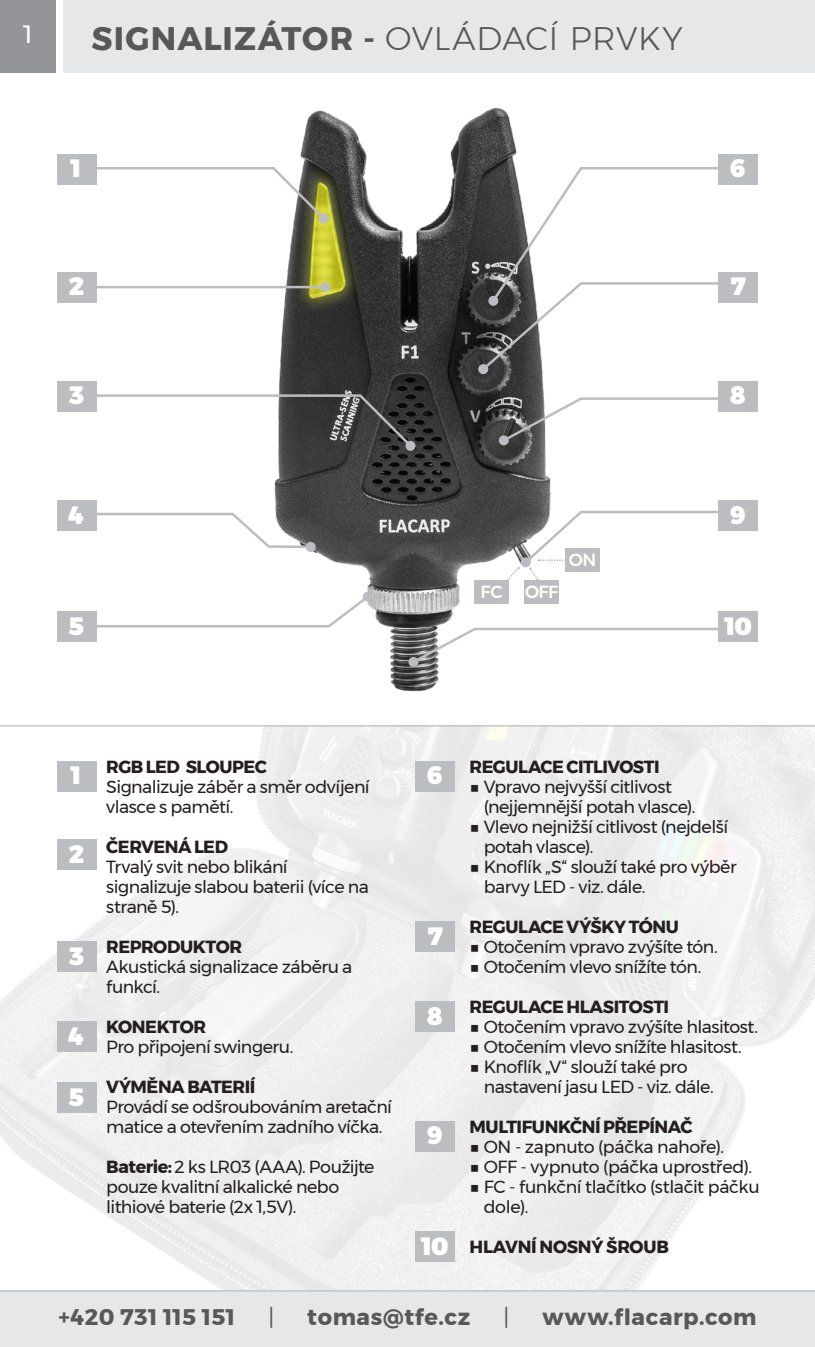
<style>
.page{position:relative;width:815px;height:1347px;background:#fff}
.page>*{position:absolute;margin:0;border:0;box-sizing:border-box;transform-origin:0 0}
.Nadpis_1{font:700 32.5px "Montserrat";letter-spacing:.035em;color:#57585a}
.t1{font:900 25px "Montserrat";color:#fff}
.t2{font:25px "Montserrat";color:#fff}
.t3{font:700 22.5px "Montserrat";letter-spacing:.025em;color:#57585a}
.t4{font:22.5px "Montserrat";color:#57585a}
.t5{font:17.5px/20px "Montserrat";letter-spacing:-.03em;color:#231f20}
.Odrazky_obecne_necis{font:700 17.5px "Montserrat";letter-spacing:-.025em;color:#231f20}
.t6{font:500 17.5px "Montserrat";letter-spacing:-.035em;color:#fff}
.s1{font-weight:300}
.s2{font-weight:700}
</style>
<div class="page">
<img style="left:258px;top:108px;width:293px;height:584px">
<hr style="left:0;top:725px;width:815px;height:1px;background:#bcbdc0">
<svg style="left:93px;top:166px;width:234px;height:56px"></svg>
<div style="left:319px;top:213px;width:10px;height:10px;background:#bcbdc0;border-radius:50%"></div>
<svg style="left:93px;top:393px;width:321px;height:56px"></svg>
<div style="left:406px;top:441px;width:10px;height:10px;background:#bcbdc0;border-radius:50%"></div>
<svg style="left:93px;top:511px;width:220px;height:38px"></svg>
<div style="left:306px;top:542px;width:10px;height:10px;background:#bcbdc0;border-radius:50%"></div>
<hr style="left:95px;top:286px;width:230px;height:2px;background:#bcbdc0">
<div style="left:320px;top:282px;width:10px;height:10px;background:#bcbdc0;border-radius:50%"></div>
<svg style="left:96px;top:593px;width:275px;height:35px"></svg>
<div style="left:363px;top:592px;width:10px;height:10px;background:#bcbdc0;border-radius:50%"></div>
<svg style="left:480px;top:166px;width:243px;height:207px"></svg>
<div style="left:478px;top:364px;width:10px;height:10px;background:#bcbdc0;border-radius:50%"></div>
<svg style="left:500px;top:396px;width:223px;height:48px"></svg>
<div style="left:499px;top:435px;width:10px;height:10px;background:#bcbdc0;border-radius:50%"></div>
<svg style="left:410px;top:626px;width:313px;height:39px"></svg>
<div style="left:408px;top:657px;width:10px;height:10px;background:#bcbdc0;border-radius:50%"></div>
<div style="left:57px;top:154px;width:39px;height:30px;background:#bcbdc0"></div>
<div style="left:57px;top:761px;width:39px;height:30px;background:#bcbdc0"></div>
<div style="left:57px;top:839px;width:39px;height:31px;background:#bcbdc0"></div>
<div style="left:416px;top:921px;width:39px;height:30px;background:#bcbdc0"></div>
<div style="left:57px;top:941px;width:39px;height:30px;background:#bcbdc0"></div>
<div style="left:416px;top:1001px;width:39px;height:31px;background:#bcbdc0"></div>
<div style="left:57px;top:1021px;width:39px;height:31px;background:#bcbdc0"></div>
<div style="left:416px;top:1120px;width:39px;height:31px;background:#bcbdc0"></div>
<div style="left:57px;top:1082px;width:39px;height:30px;background:#bcbdc0"></div>
<div style="left:416px;top:761px;width:39px;height:30px;background:#bcbdc0"></div>
<div style="left:416px;top:1231px;width:39px;height:30px;background:#bcbdc0"></div>
<div style="left:719px;top:154px;width:39px;height:30px;background:#bcbdc0"></div>
<div style="left:57px;top:272px;width:39px;height:30px;background:#bcbdc0"></div>
<div style="left:719px;top:272px;width:39px;height:30px;background:#bcbdc0"></div>
<div style="left:57px;top:381px;width:39px;height:30px;background:#bcbdc0"></div>
<div style="left:719px;top:381px;width:39px;height:30px;background:#bcbdc0"></div>
<div style="left:57px;top:500px;width:39px;height:30px;background:#bcbdc0"></div>
<div style="left:719px;top:500px;width:39px;height:30px;background:#bcbdc0"></div>
<div style="left:57px;top:611px;width:39px;height:30px;background:#bcbdc0"></div>
<div style="left:719px;top:611px;width:39px;height:30px;background:#bcbdc0"></div>
<svg style="left:495px;top:509px;width:228px;height:88px"></svg>
<div style="left:565px;top:547px;width:35px;height:24px;background:#bcbdc0"></div>
<div style="left:524px;top:580px;width:35px;height:24px;background:#bcbdc0"></div>
<div style="left:474px;top:580px;width:35px;height:24px;background:#bcbdc0"></div>
<div style="left:0;top:0;width:56px;height:72px;background:#939598"></div>
<div style="left:0;top:1290px;width:815px;height:56px;background:#e6e7e9"></div>
<hr style="left:0;top:1290px;width:815px;height:1px;background:#bcbdc0">
<div style="left:63px;top:0;width:752px;height:72px;background:#e6e7e9"></div>
<h2 class="t2" style="left:23px;top:15px;width:11px">1</h2>
<p class="Nadpis_1" style="left:91px;top:13px;width:593px">SIGNALIZÁTOR - <span class="s1">OVLÁDACÍ PRVKY</span></p>
<p class="t1" style="left:71px;top:148px;width:12px">1</p>
<p class="t1" style="left:731px;top:148px;width:17px">6</p>
<p class="t1" style="left:69px;top:266px;width:17px">2</p>
<p class="t1" style="left:731px;top:266px;width:17px">7</p>
<p class="t1" style="left:69px;top:375px;width:17px">3</p>
<p class="t1" style="left:731px;top:375px;width:17px">8</p>
<p class="t1" style="left:69px;top:494px;width:17px">4</p>
<p class="t1" style="left:731px;top:494px;width:17px">9</p>
<p class="t6" style="left:481px;top:578px;width:23px">FC</p>
<p class="t6" style="left:525px;top:578px;width:34px">OFF</p>
<p class="t6" style="left:569px;top:545px;width:29px">ON</p>
<p class="t1" style="left:69px;top:605px;width:17px">5</p>
<p class="t1" style="left:725px;top:605px;width:28px">10</p>
<p class="t1" style="left:71px;top:755px;width:12px">1</p>
<p class="t1" style="left:69px;top:833px;width:17px">2</p>
<p class="t1" style="left:69px;top:935px;width:17px">3</p>
<p class="t1" style="left:69px;top:1015px;width:17px">4</p>
<p class="t1" style="left:69px;top:1076px;width:17px">5</p>
<p class="Odrazky_obecne_necis" style="left:106px;top:752px;width:162px">RGB LED SLOUPEC</p>
<p class="t5" style="left:106px;top:776px;width:265px">Signalizuje záběr a směr odvíjení vlasce s pamětí.</p>
<p class="Odrazky_obecne_necis" style="left:106px;top:832px;width:123px">ČERVENÁ LED</p>
<p class="t5" style="left:106px;top:856px;width:183px">Trvalý svit nebo blikání</p>
<p class="t5" style="left:106px;top:876px;width:264px">signalizuje slabou baterii (více na straně 5).</p>
<p class="Odrazky_obecne_necis" style="left:106px;top:932px;width:137px">REPRODUKTOR</p>
<p class="t5" style="left:106px;top:956px;width:248px">Akustická signalizace záběru a funkcí.</p>
<p class="Odrazky_obecne_necis" style="left:106px;top:1012px;width:101px">KONEKTOR</p>
<p class="t5" style="left:106px;top:1036px;width:189px">Pro připojení swingeru.</p>
<p class="Odrazky_obecne_necis" style="left:106px;top:1072px;width:151px">VÝMĚNA BATERIÍ</p>
<p class="t5" style="left:106px;top:1096px;width:287px">Provádí se odšroubováním aretační matice a otevřením zadního víčka.</p>
<p class="t5" style="left:106px;top:1156px;width:270px"><span class="s2">Baterie:</span> 2 ks LR03 (AAA). Použijte pouze kvalitní alkalické nebo lithiové baterie (2x 1,5V).</p>
<p class="t1" style="left:428px;top:755px;width:17px">6</p>
<p class="t1" style="left:428px;top:915px;width:17px">7</p>
<p class="t1" style="left:427px;top:995px;width:17px">8</p>
<p class="t1" style="left:428px;top:1115px;width:17px">9</p>
<p class="t1" style="left:422px;top:1225px;width:28px">10</p>
<p class="Odrazky_obecne_necis" style="left:469px;top:752px;width:192px">REGULACE CITLIVOSTI</p>
<p class="t5" style="left:484px;top:776px;width:213px;text-indent:-14px">■ Vpravo nejvyšší citlivost (nejjemnější potah vlasce).</p>
<p class="t5" style="left:484px;top:816px;width:246px;text-indent:-14px">■ Vlevo nejnižší citlivost (nejdelší potah vlasce).</p>
<p class="t5" style="left:484px;top:856px;width:255px;text-indent:-14px">■ Knoflík „S“ slouží také pro výběr barvy LED - viz. dále.</p>
<p class="Odrazky_obecne_necis" style="left:469px;top:912px;width:211px">REGULACE VÝŠKY TÓNU</p>
<p class="t5" style="left:469px;top:936px;width:250px">■ Otočením vpravo zvýšíte tón.</p>
<p class="t5" style="left:469px;top:956px;width:233px">■ Otočením vlevo snížíte tón.</p>
<p class="Odrazky_obecne_necis" style="left:469px;top:992px;width:201px">REGULACE HLASITOSTI</p>
<p class="t5" style="left:469px;top:1016px;width:290px">■ Otočením vpravo zvýšíte hlasitost.</p>
<p class="t5" style="left:469px;top:1036px;width:274px">■ Otočením vlevo snížíte hlasitost.</p>
<p class="t5" style="left:484px;top:1056px;width:231px;text-indent:-14px">■ Knoflík „V“ slouží také pro nastavení jasu LED - viz. dále.</p>
<p class="Odrazky_obecne_necis" style="left:469px;top:1112px;width:224px">MULTIFUNKČNÍ PŘEPÍNAČ</p>
<p class="t5" style="left:469px;top:1136px;width:256px">■ ON - zapnuto (páčka nahoře).</p>
<p class="t5" style="left:469px;top:1156px;width:284px">■ OFF - vypnuto (páčka uprostřed).</p>
<p class="t5" style="left:484px;top:1176px;width:278px;text-indent:-14px">■ FC - funkční tlačítko (stlačit páčku dole).</p>
<p class="Odrazky_obecne_necis" style="left:469px;top:1232px;width:201px">HLAVNÍ NOSNÝ ŠROUB</p>
<p class="t3" style="left:59px;top:1299px;width:178px">+420 731 115 151</p>
<p class="t4" style="left:268px;top:1299px;width:7px">|</p>
<p class="t3" style="left:307px;top:1299px;width:164px">tomas@tfe.cz</p>
<p class="t4" style="left:503px;top:1299px;width:7px">|</p>
<p class="t3" style="left:542px;top:1299px;width:216px">www.flacarp.com</p>
</div>
